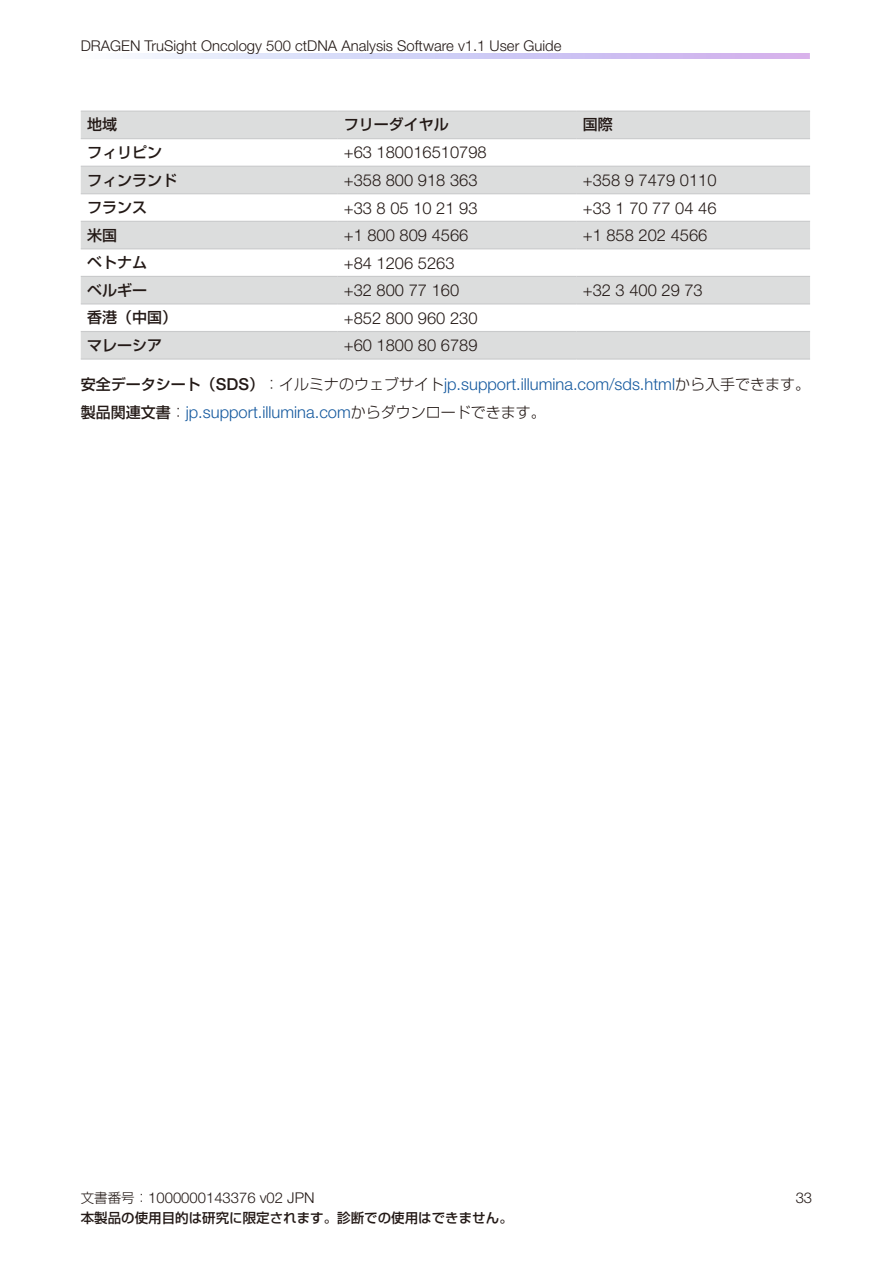
<style>
.page{position:relative;width:893px;height:1263px;background:#fff}
.page>*{position:absolute;margin:0;border:0;box-sizing:border-box;transform-origin:0 0}
.t1{font:300 16.5px "Helvetica Neue LT Std";color:#231916}
.t2{font:300 16.5px/28px "Helvetica Neue LT Std";color:#165a9f}
.t3{font:500 15px "Shin Go Pro";color:#231916}
.t4{font:300 14.85px "Helvetica Neue LT Std";color:#231916}
.t5{font:500 13.5px "Shin Go Pro";color:#231916}
.s1{font-family:"Shin Go Pro";font-weight:500;font-size:15px;color:#231916}
.s2{font-weight:500;color:#231916}
.s3{font-family:"Shin Go Pro";font-size:15px;color:#231916}
.s4{font-family:"Shin Go Pro";font-size:13.5px}
</style>
<div class="page">
<svg style="left:81px;top:112px;width:729px;height:246px;fill:#dcdddd"></svg>
<hr style="left:81px;top:138px;width:256px;height:1px;background:#c9cacb">
<hr style="left:81px;top:166px;width:256px;height:1px;background:#c9cacb">
<hr style="left:81px;top:193px;width:256px;height:1px;background:#c9cacb">
<hr style="left:81px;top:221px;width:256px;height:1px;background:#c9cacb">
<hr style="left:81px;top:248px;width:256px;height:1px;background:#c9cacb">
<hr style="left:81px;top:276px;width:256px;height:1px;background:#c9cacb">
<hr style="left:81px;top:303px;width:256px;height:1px;background:#c9cacb">
<hr style="left:81px;top:331px;width:256px;height:1px;background:#c9cacb">
<hr style="left:81px;top:358px;width:256px;height:2px;background:#c9cacb">
<hr style="left:337px;top:138px;width:239px;height:1px;background:#c9cacb">
<hr style="left:576px;top:138px;width:234px;height:1px;background:#c9cacb">
<hr style="left:337px;top:166px;width:239px;height:1px;background:#c9cacb">
<hr style="left:576px;top:166px;width:234px;height:1px;background:#c9cacb">
<hr style="left:337px;top:193px;width:239px;height:1px;background:#c9cacb">
<hr style="left:576px;top:193px;width:234px;height:1px;background:#c9cacb">
<hr style="left:337px;top:221px;width:239px;height:1px;background:#c9cacb">
<hr style="left:576px;top:221px;width:234px;height:1px;background:#c9cacb">
<hr style="left:337px;top:248px;width:239px;height:1px;background:#c9cacb">
<hr style="left:576px;top:248px;width:234px;height:1px;background:#c9cacb">
<hr style="left:337px;top:276px;width:239px;height:1px;background:#c9cacb">
<hr style="left:576px;top:276px;width:234px;height:1px;background:#c9cacb">
<hr style="left:337px;top:303px;width:239px;height:1px;background:#c9cacb">
<hr style="left:576px;top:303px;width:234px;height:1px;background:#c9cacb">
<hr style="left:337px;top:331px;width:239px;height:1px;background:#c9cacb">
<hr style="left:576px;top:331px;width:234px;height:1px;background:#c9cacb">
<hr style="left:337px;top:358px;width:239px;height:2px;background:#c9cacb">
<hr style="left:576px;top:358px;width:234px;height:2px;background:#c9cacb">
<hr style="left:81px;top:111px;width:256px;height:1px;background:#c9cacb">
<hr style="left:337px;top:111px;width:239px;height:1px;background:#c9cacb">
<hr style="left:576px;top:111px;width:234px;height:1px;background:#c9cacb">
<p class="t4" style="left:81px;top:36px;width:482px">DRAGEN TruSight Oncology 500 ctDNA Analysis Software v1.1 User Guide</p>
<p class="t3" style="left:87px;top:112px;width:31px">地域</p>
<p class="t3" style="left:344px;top:112px;width:106px">フリーダイヤル</p>
<p class="t3" style="left:583px;top:112px;width:31px">国際</p>
<p class="t3" style="left:87px;top:140px;width:76px">フィリピン</p>
<p class="t1" style="left:344px;top:143px;width:144px">+63 180016510798</p>
<p class="t3" style="left:87px;top:168px;width:91px">フィンランド</p>
<p class="t1" style="left:344px;top:170px;width:135px">+358 800 918 363</p>
<p class="t1" style="left:583px;top:170px;width:135px">+358 9 7479 0110</p>
<p class="t3" style="left:87px;top:195px;width:61px">フランス</p>
<p class="t1" style="left:344px;top:198px;width:135px">+33 8 05 10 21 93</p>
<p class="t1" style="left:583px;top:198px;width:135px">+33 1 70 77 04 46</p>
<p class="t3" style="left:87px;top:223px;width:31px">米国</p>
<p class="t1" style="left:344px;top:225px;width:126px">+1 800 809 4566</p>
<p class="t1" style="left:583px;top:225px;width:126px">+1 858 202 4566</p>
<p class="t3" style="left:87px;top:250px;width:61px">ベトナム</p>
<p class="t1" style="left:344px;top:253px;width:112px">+84 1206 5263</p>
<p class="t3" style="left:87px;top:278px;width:61px">ベルギー</p>
<p class="t1" style="left:344px;top:280px;width:117px">+32 800 77 160</p>
<p class="t1" style="left:583px;top:280px;width:121px">+32 3 400 29 73</p>
<p class="t3" style="left:87px;top:305px;width:91px">香港（中国）</p>
<p class="t1" style="left:344px;top:308px;width:135px">+852 800 960 230</p>
<p class="t3" style="left:87px;top:333px;width:76px">マレーシア</p>
<p class="t1" style="left:344px;top:335px;width:135px">+60 1800 80 6789</p>
<p class="t2" style="left:81px;top:370px;width:731px"><span class="s1">安全データシート（</span><span class="s2">SDS</span><span class="s1">）</span><span class="s3">：イルミナのウェブサイト</span>jp.support.illumina.com/sds.html<span class="s3">から入手できます。</span><span class="s1">製品関連文書</span><span class="s3">：</span>jp.support.illumina.com<span class="s3">からダウンロードできます。</span></p>
<p class="t4" style="left:81px;top:1188px;width:235px"><span class="s4">文書番号：</span>1000000143376 v02 JPN</p>
<p class="t4" style="left:796px;top:1188px;width:18px">33</p>
<p class="t5" style="left:81px;top:1207px;width:434px">本製品の使用目的は研究に限定されます。診断での使用はできません。</p>
</div>
